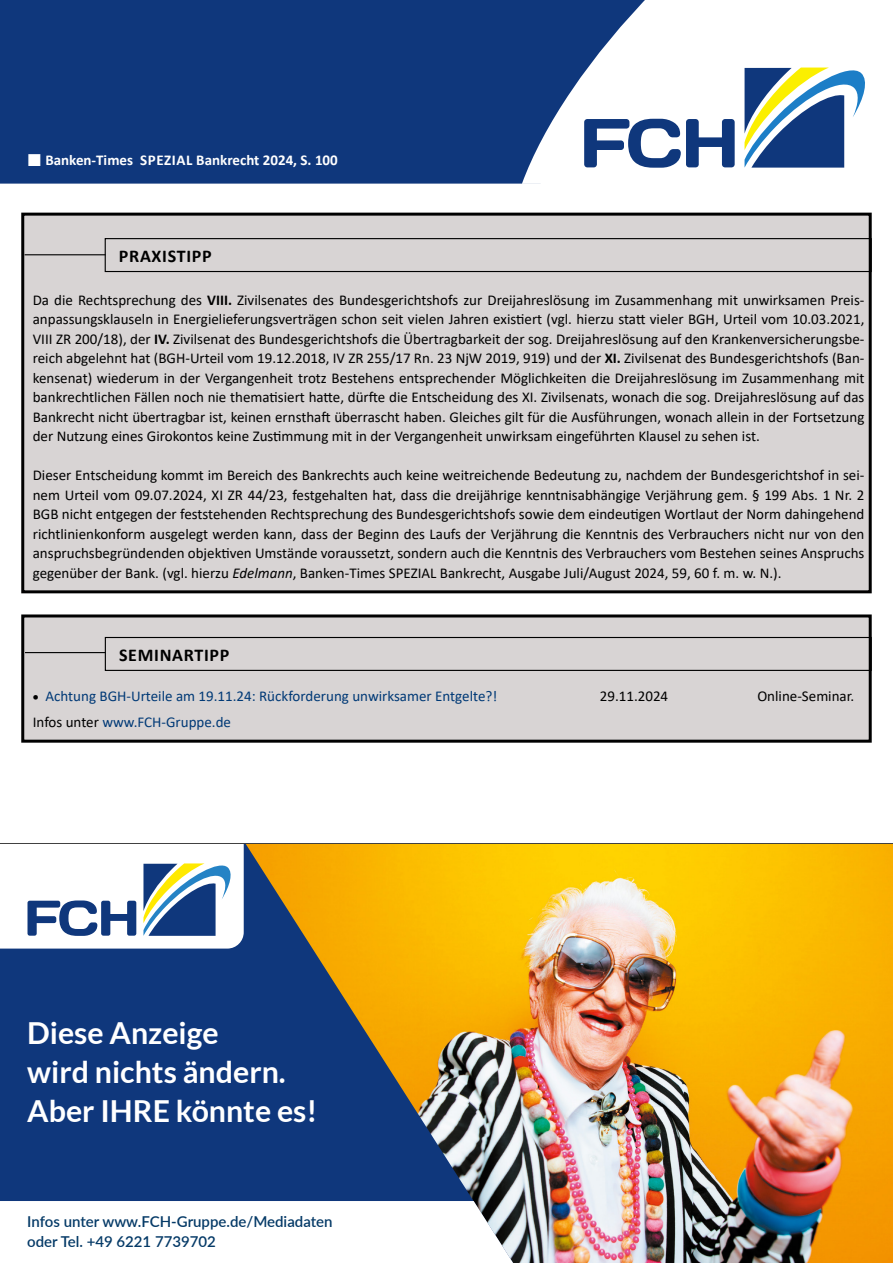
<style>
.page{position:relative;width:893px;height:1263px;background:#fff}
.page>*{position:absolute;margin:0;border:0;box-sizing:border-box;transform-origin:0 0}
.t1{font:700 30.3px/39px "Lato";color:#fff}
.t2{font:700 18px "Calibri";letter-spacing:.04em;color:#000}
.t3{font:15px/19.5px "Calibri";color:#000;text-align:justify}
.t4{font:15px "Calibri";color:#003976}
.t5{font:600 15px/19.5px "Lato";color:#053a67}
.t6{font:700 15px "Calibri";color:#fff}
.s1{font-weight:700}
.s2{font-style:italic}
.s3{color:#000}
</style>
<div class="page">
<div style="left:0;top:0;width:522px;height:184px;background:#0f377c"></div>
<svg style="left:522px;top:0;width:142px;height:184px"></svg>
<svg style="left:584px;top:119px;width:151px;height:49px"></svg>
<svg style="left:744px;top:67px;width:121px;height:101px"></svg>
<div style="left:23px;top:214px;width:847px;height:378px;background:#d8d4d4"></div>
<div style="left:21px;top:213px;width:851px;height:380px;border:3px solid #000"></div>
<hr style="left:25px;top:254px;width:81px;height:1px;background:#000">
<div style="left:105px;top:238px;width:767px;height:34px;border:1px solid #000"></div>
<div style="left:23px;top:616px;width:847px;height:125px;background:#d8d4d4"></div>
<div style="left:21px;top:614px;width:851px;height:129px;border:3px solid #000"></div>
<hr style="left:25px;top:652px;width:80px;height:1px;background:#000">
<div style="left:105px;top:637px;width:767px;height:34px;border:1px solid #000"></div>
<img style="left:0;top:843px;width:893px;height:420px">
<svg style="left:29px;top:154px;width:12px;height:12px"></svg>
<p class="t6" style="left:45px;top:150px;width:294px">Banken-Times SPEZIAL Bankrecht 2024, S. 100</p>
<p class="t2" style="left:119px;top:243px;width:94px">PRAXISTIPP</p>
<p class="t3" style="left:33px;top:289px;width:833px">Da die Rechtsprechung des <span class="s1">VIII.</span> Zivilsenates des Bundesgerichtshofs zur Dreijahreslösung im Zusammenhang mit unwirksamen Preis&shy;anpassungsklauseln in Energielieferungsverträgen schon seit vielen Jahren existiert (vgl. hierzu statt vieler BGH, Urteil vom 10.03.2021, VIII ZR 200/18), der <span class="s1">IV.</span> Zivilsenat des Bundesgerichtshofs die Übertragbarkeit der sog. Dreijahreslösung auf den Krankenversicherungsbe&shy;reich abgelehnt hat (BGH-Urteil vom 19.12.2018, IV ZR 255/17 Rn. 23 NjW 2019, 919) und der <span class="s1">XI.</span> Zivilsenat des Bundesgerichtshofs (Ban&shy;kensenat) wiederum in der Vergangenheit trotz Bestehens entsprechender Möglichkeiten die Dreijahreslösung im Zusammenhang mit bankrechtlichen Fällen noch nie thematisiert hatte, dürfte die Entscheidung des XI. Zivilsenats, wonach die sog. Dreijahreslösung auf das Bankrecht nicht übertragbar ist, keinen ernsthaft überrascht haben. Gleiches gilt für die Ausführungen, wonach allein in der Fortsetzung der Nutzung eines Girokontos keine Zustimmung mit in der Vergangenheit unwirksam eingeführten Klausel zu sehen ist.</p>
<p class="t3" style="left:33px;top:465px;width:833px">Dieser Entscheidung kommt im Bereich des Bankrechts auch keine weitreichende Bedeutung zu, nachdem der Bundesgerichtshof in sei&shy;nem Urteil vom 09.07.2024, XI ZR 44/23, festgehalten hat, dass die dreijährige kenntnisabhängige Verjährung gem. § 199 Abs. 1 Nr. 2<br>BGB nicht entgegen der feststehenden Rechtsprechung des Bundesgerichtshofs sowie dem eindeutigen Wortlaut der Norm dahingehend richtlinienkonform ausgelegt werden kann, dass der Beginn des Laufs der Verjährung die Kenntnis des Verbrauchers nicht nur von den anspruchsbegründenden objektiven Umstände voraussetzt, sondern auch die Kenntnis des Verbrauchers vom Bestehen seines Anspruchs gegenüber der Bank. (vgl. hierzu <span class="s2">Edelmann</span>, Banken-Times SPEZIAL Bankrecht, Ausgabe Juli/August 2024, 59, 60 f. m. w. N.).</p>
<p class="t2" style="left:119px;top:642px;width:112px">SEMINARTIPP</p>
<p class="t4" style="left:33px;top:686px;width:466px"><span class="s3">•</span> Achtung BGH-Urteile am 19.11.24: Rückforderung unwirksamer Entgelte?!</p>
<p class="t3" style="left:600px;top:686px;width:70px">29.11.2024</p>
<p class="t3" style="left:757px;top:686px;width:98px">Online-Seminar.</p>
<p class="t4" style="left:33px;top:711px;width:200px"><span class="s3">Infos unter</span> www.FCH-Gruppe.de</p>
<h1 class="t1" style="left:27px;top:1013px;width:292px">Diese Anzeige<br>wird nichts ändern.<br>Aber IHRE könnte es!</h1>
<p class="t5" style="left:27px;top:1211px;width:307px">Infos unter www.FCH-Gruppe.de/Mediadaten oder Tel. +49 6221 7739702</p>
</div>
